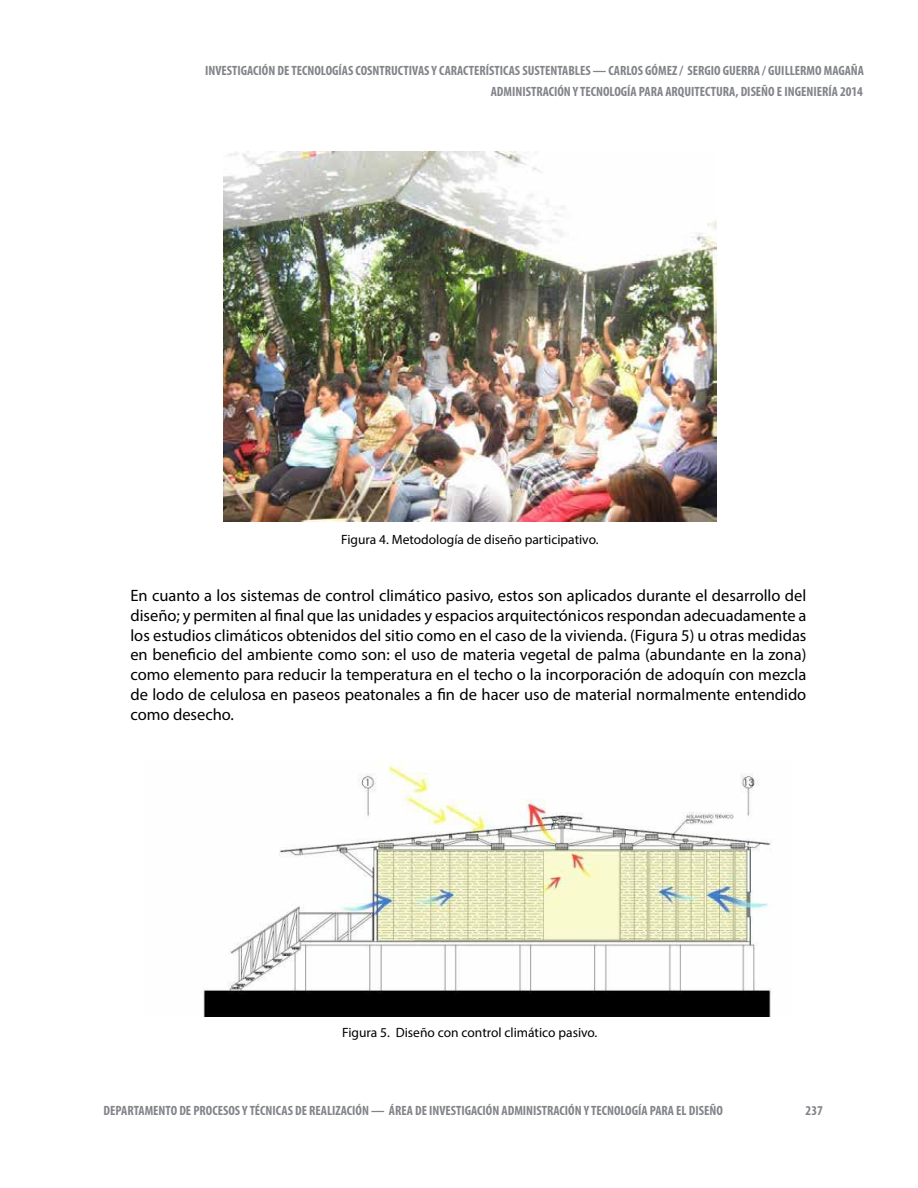
<style>
.page{position:relative;width:918px;height:1188px;background:#fff}
.page>*{position:absolute;margin:0;border:0;box-sizing:border-box;transform-origin:0 0}
.t1{font:16.5px/19.8px "Myriad Pro";color:#000;text-align:justify}
.t2{font:700 condensed 13.5px/20.7px "Myriad Pro";color:#82848a;text-align:right}
.t3{font:13.5px "Myriad Pro";color:#000}
</style>
<div class="page">
<img style="left:223px;top:151px;width:494px;height:371px">
<img style="left:201px;top:760px;width:572px;height:256px">
<p class="t2" style="left:205px;top:60px;width:660px">INVESTIGACIÓN DE TECNOLOGÍAS COSNTRUCTIVAS Y CARACTERÍSTICAS SUSTENTABLES — CARLOS GÓMEZ / SERGIO GUERRA / GUILLERMO MAGAÑA<br>ADMINISTRACIÓN Y TECNOLOGÍA PARA ARQUITECTURA, DISEÑO E INGENIERÍA 2014</p>
<p class="t3" style="left:341px;top:532px;width:259px">Figura 4. Metodología de diseño participativo.</p>
<p class="t1" style="left:130px;top:585px;width:678px">En cuanto a los sistemas de control climático pasivo, estos son aplicados durante el desarrollo del diseño; y permiten al final que las unidades y espacios arquitectónicos respondan adecuadamente a los estudios climáticos obtenidos del sitio como en el caso de la vivienda. (Figura 5) u otras medidas en beneficio del ambiente como son: el uso de materia vegetal de palma (abundante en la zona) como elemento para reducir la temperatura en el techo o la incorporación de adoquín con mezcla de lodo de celulosa en paseos peatonales a fin de hacer uso de material normalmente entendido como desecho.</p>
<p class="t3" style="left:342px;top:1024px;width:257px">Figura 5. Diseño con control climático pasivo.</p>
<p class="t2" style="left:104px;top:1100px;width:621px">DEPARTAMENTO DE PROCESOS Y TÉCNICAS DE REALIZACIÓN — ÁREA DE INVESTIGACIÓN ADMINISTRACIÓN Y TECNOLOGÍA PARA EL DISEÑO</p>
<p class="t2" style="left:806px;top:1100px;width:19px">237</p>
</div>
